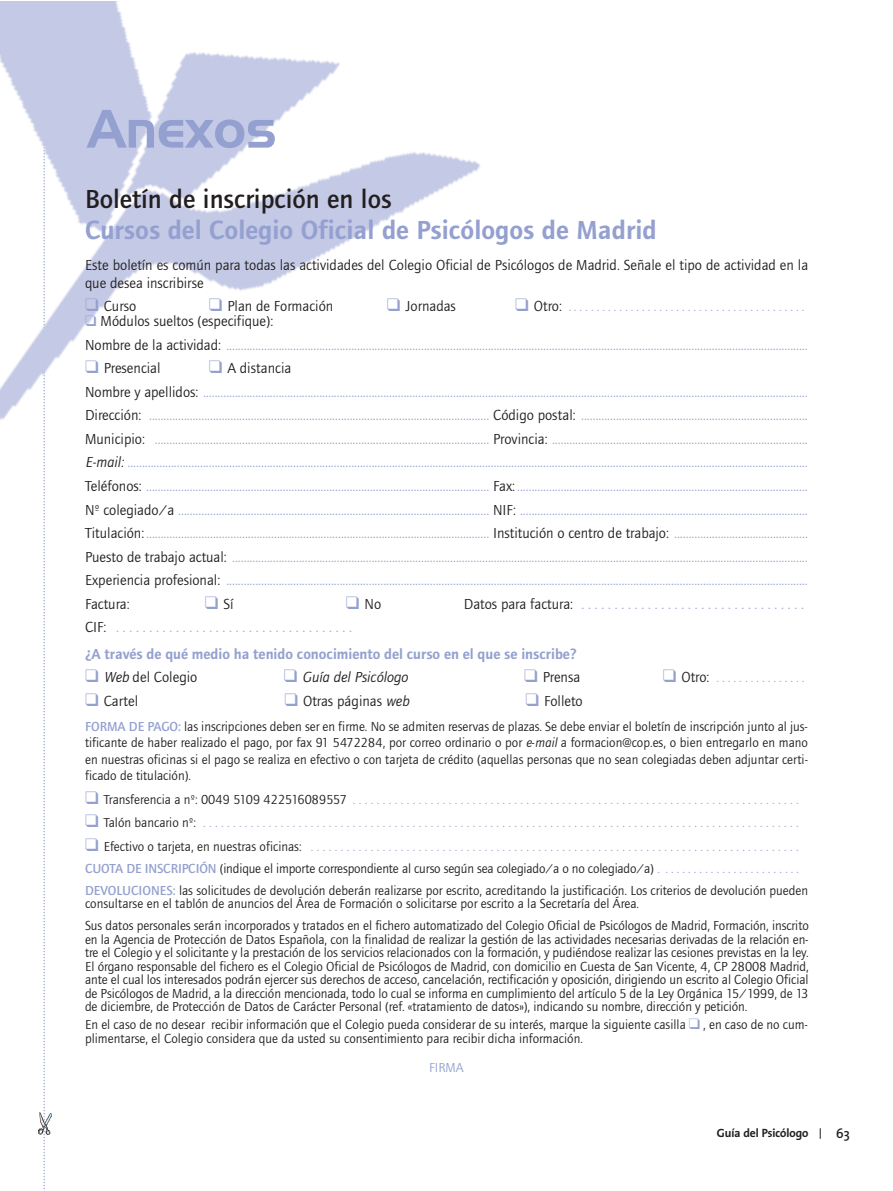
<style>
.page{position:relative;width:893px;height:1191px;background:#fff}
.page>*{position:absolute;margin:0;border:0;box-sizing:border-box;transform-origin:0 0}
.t1{font:52.5px "Handel Gothic BT";color:#94a0d0}
.t2{font:600 27px "Foundry Journal";color:#94a0d0}
.t3{font:500 27px "Foundry Journal";color:#231f20}
.t4{font:15px/23.5px "Foundry Journal";color:#94a0d0}
.t5{font:15px/18px "Foundry Journal";color:#231f20}
.t6{font:600 15px/26.5px "Foundry Journal";color:#94a0d0}
.t7{font:italic 15px "Foundry Journal";color:#231f20}
.t8{font:13.5px/13.5px "Foundry Journal";color:#231f20}
.t9{font:13.5px "Foundry Journal";color:#94a0d0}
.t10{font:600 13.5px "Thesis Sans";color:#231f20}
.t11{font:700 12px "Thesis Sans";color:#231f20}
.s1{color:#94a0d0}
.s2{font-size:15px;color:#231f20}
.s3{color:#231f20}
.s4{font-style:italic;color:#231f20}
.s5{font-weight:400;color:#231f20}
.s6{font-weight:400}
.s7{font-style:italic}
.s8{font-weight:500;color:#94a0d0}
</style>
<div class="page">
<img style="left:39px;top:1112px;width:13px;height:22px">
<svg style="left:43px;top:501px;width:2px;height:689px"></svg>
<img style="left:0;top:1px;width:480px;height:499px">
<h1 class="t1" style="left:88px;top:110px;width:191px">Anexos</h1>
<h2 class="t3" style="left:85px;top:188px;width:308px">Boletín de inscripción en los</h2>
<h2 class="t2" style="left:85px;top:220px;width:573px">Cursos del Colegio Oficial de Psicólogos de Madrid</h2>
<p class="t5" style="left:85px;top:256px;width:725px">Este boletín es común para todas las actividades del Colegio Oficial de Psicólogos de Madrid. Señale el tipo de actividad en la que desea inscribirse</p>
<p class="t5" style="left:85px;top:297px;width:53px"><span class="s1">❑</span> Curso</p>
<p class="t5" style="left:209px;top:297px;width:126px"><span class="s1">❑</span> Plan de Formación</p>
<p class="t5" style="left:387px;top:297px;width:70px"><span class="s1">❑</span> Jornadas</p>
<p class="t9" style="left:515px;top:299px;width:291px">❑ <span class="s2">Otro:</span> . . . . . . . . . . . . . . . . . . . . . . . . . . . . . . . . . . . . . . . . . .</p>
<p class="t4" style="left:85px;top:309px;width:724px">❑ <span class="s3">Módulos sueltos (especifique):<br>Nombre de la actividad:</span> ........................................................................................................................................................................................................</p>
<p class="t5" style="left:85px;top:359px;width:77px"><span class="s1">❑</span> Presencial</p>
<p class="t4" style="left:85px;top:356px;width:724px;text-indent:124px">❑ <span class="s3">A distancia<br>Nombre y apellidos:</span> ................................................................................................................................................................................................................<br><span class="s3">Dirección:</span> ..................................................................................................................... <span class="s3">Código postal:</span> ..............................................................................<br><span class="s3">Municipio:</span> ................................................................................................................... <span class="s3">Provincia:</span> ........................................................................................<br><span class="s4">E-mail:</span> ..........................................................................................................................................................................................................................................<br><span class="s3">Teléfonos:</span> ...................................................................................................................... <span class="s3">Fax:</span> ....................................................................................................<br><span class="s3">Nº colegiado/a</span> ........................................................................................................... <span class="s3">NIF:</span> ...................................................................................................<br><span class="s3">Titulación:</span> ...................................................................................................................... <span class="s3">Institución o centro de trabajo:</span> ..............................................<br><span class="s3">Puesto de trabajo actual:</span> ......................................................................................................................................................................................................<br><span class="s3">Experiencia profesional:</span> ........................................................................................................................................................................................................<br><span class="s3">Factura:</span></p>
<p class="t5" style="left:205px;top:594px;width:30px"><span class="s1">❑</span> Sí</p>
<p class="t5" style="left:346px;top:594px;width:37px"><span class="s1">❑</span> No</p>
<p class="t4" style="left:464px;top:591px;width:342px"><span class="s3">Datos para factura:</span> . . . . . . . . . . . . . . . . . . . . . . . . . . . . . . . . . .</p>
<p class="t6" style="left:85px;top:615px;width:493px"><span class="s5">CIF:</span> <span class="s6">. . . . . . . . . . . . . . . . . . . . . . . . . . . . . . . . . . . .<br></span>¿A través de qué medio ha tenido conocimiento del curso en el que se inscribe?</p>
<p class="t5" style="left:85px;top:668px;width:114px"><span class="s1">❑</span> <span class="s7">Web</span> del Colegio</p>
<p class="t7" style="left:284px;top:668px;width:126px"><span class="s1">❑</span> Guía del Psicólogo</p>
<p class="t5" style="left:524px;top:668px;width:58px"><span class="s1">❑</span> Prensa</p>
<p class="t9" style="left:663px;top:669px;width:143px">❑ <span class="s2">Otro:</span> . . . . . . . . . . . . . . . .</p>
<p class="t5" style="left:85px;top:691px;width:55px"><span class="s1">❑</span> Cartel</p>
<p class="t5" style="left:284px;top:691px;width:126px"><span class="s1">❑</span> Otras páginas <span class="s7">web</span></p>
<p class="t5" style="left:525px;top:691px;width:59px"><span class="s1">❑</span> Folleto</p>
<p class="t8" style="left:85px;top:717px;width:724px;line-height:16.5px;text-align:justify"><span class="s8">FORMA DE PAGO:</span> las inscripciones deben ser en firme. No se admiten reservas de plazas. Se debe enviar el boletín de inscripción junto al jus&shy;tificante de haber realizado el pago, por fax 91 5472284, por correo ordinario o por <span class="s7">e</span>-<span class="s7">mail</span> a formacion@cop.es, o bien entregarlo en mano en nuestras oficinas si el pago se realiza en efectivo o con tarjeta de crédito (aquellas personas que no sean colegiadas deben adjuntar certi&shy;ficado de titulación).</p>
<p class="t9" style="left:85px;top:791px;width:715px">❑ <span class="s3">Transferencia a nº: 0049 5109 422516089557</span> . . . . . . . . . . . . . . . . . . . . . . . . . . . . . . . . . . . . . . . . . . . . . . . . . . . . . . . . . . . . . . . . . . . . . . . . . . .</p>
<p class="t9" style="left:85px;top:814px;width:715px">❑ <span class="s3">Talón bancario nº:</span> . . . . . . . . . . . . . . . . . . . . . . . . . . . . . . . . . . . . . . . . . . . . . . . . . . . . . . . . . . . . . . . . . . . . . . . . . . . . . . . . . . . . . . . . . . . . . . . . . . . .</p>
<p class="t8" style="left:85px;top:835px;width:725px;line-height:22px"><span class="s1">❑</span> Efectivo o tarjeta, en nuestras oficinas: <span class="s1">. . . . . . . . . . . . . . . . . . . . . . . . . . . . . . . . . . . . . . . . . . . . . . . . . . . . . . . . . . . . . . . . . . . . . . . . . . . . . . . . . .<br></span><span class="s8">CUOTA DE INSCRIPCIÓN</span> (indique el importe correspondiente al curso según sea colegiado/a o no colegiado/a) <span class="s1">. . . . . . . . . . . . . . . . . . . . . . . . .<br></span><span class="s8">DEVOLUCIONES:</span> las solicitudes de devolución deberán realizarse por escrito, acreditando la justificación. Los criterios de devolución pueden</p>
<p class="t8" style="left:85px;top:892px;width:725px;line-height:22px">consultarse en el tablón de anuncios del Área de Formación o solicitarse por escrito a la Secretaría del Área.<br>Sus datos personales serán incorporados y tratados en el fichero automatizado del Colegio Oficial de Psicólogos de Madrid, Formación, inscrito</p>
<p class="t8" style="left:85px;top:932px;width:725px;text-align:justify">en la Agencia de Protección de Datos Española, con la finalidad de realizar la gestión de las actividades necesarias derivadas de la relación en&shy;tre el Colegio y el solicitante y la prestación de los servicios relacionados con la formación, y pudiéndose realizar las cesiones previstas en la ley.<br>El órgano responsable del fichero es el Colegio Oficial de Psicólogos de Madrid, con domicilio en Cuesta de San Vicente, 4, CP 28008 Madrid, ante el cual los interesados podrán ejercer sus derechos de acceso, cancelación, rectificación y oposición, dirigiendo un escrito al Colegio Oficial de Psicólogos de Madrid, a la dirección mencionada, todo lo cual se informa en cumplimiento del artículo 5 de la Ley Orgánica 15/1999, de 13 de diciembre, de Protección de Datos de Carácter Personal (ref. «tratamiento de datos»), indicando su nombre, dirección y petición.</p>
<p class="t8" style="left:85px;top:1017px;width:724px">En el caso de no desear recibir información que el Colegio pueda considerar de su interés, marque la siguiente casilla <span class="s1">❑</span> , en caso de no cum&shy;plimentarse, el Colegio considera que da usted su consentimiento para recibir dicha información.</p>
<p class="t9" style="left:429px;top:1059px;width:36px">FIRMA</p>
<p class="t11" style="left:717px;top:1128px;width:93px">Guía del Psicólogo</p>
<p class="t10" style="left:836px;top:1128px;width:15px">63</p>
</div>
